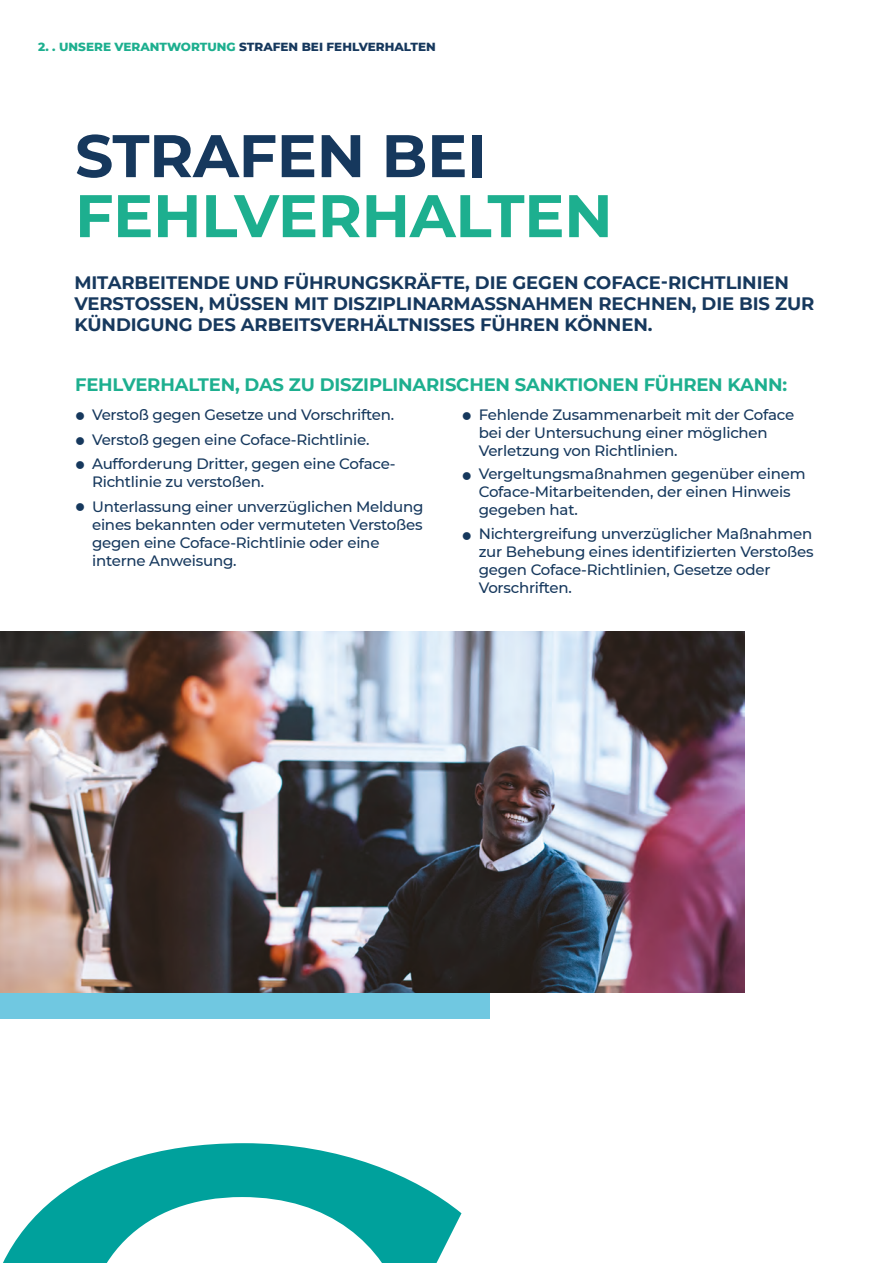
<style>
.page{position:relative;width:893px;height:1263px;background:#fff}
.page>*{position:absolute;margin:0;border:0;box-sizing:border-box;transform-origin:0 0}
.t1{font:700 60px "Montserrat";letter-spacing:-.005em;color:#1daf8f}
.t2{font:700 60px "Montserrat";letter-spacing:-.005em;color:#16385d}
.t3{font:700 18px/21px "Montserrat";letter-spacing:-.005em;color:#16385d}
.t4{font:700 18px "Montserrat";letter-spacing:-.01em;color:#1daf8f}
.TEXTE_COURANT{font:500 15px/18px "Montserrat";letter-spacing:-.015em;color:#16385d}
.TEXTE_COURANT-2{font:800 12px "Montserrat";color:#16385d}
.s1{color:#1daf8f}
</style>
<div class="page">
<img style="left:0;top:631px;width:744px;height:362px">
<div style="left:0;top:993px;width:489px;height:25px;background:#70c8e1"></div>
<svg style="left:3px;top:1143px;width:458px;height:120px;fill:#00a19c"></svg>
<p class="TEXTE_COURANT-2" style="left:38px;top:38px;width:399px"><span class="s1">2. . UNSERE VERANTWORTUNG</span> STRAFEN BEI FEHLVERHALTEN</p>
<p class="t2" style="left:75px;top:113px;width:413px">STRAFEN BEI</p>
<p class="t1" style="left:75px;top:173px;width:539px">FEHLVERHALTEN</p>
<p class="t3" style="left:74px;top:271px;width:741px">MITARBEITENDE UND FÜHRUNGSKRÄFTE, DIE GEGEN COFACE-RICHTLINIEN<br>VERSTOSSEN, MÜSSEN MIT DISZIPLINARMASSNAHMEN RECHNEN, DIE BIS ZUR<br>KÜNDIGUNG DES ARBEITSVERHÄLTNISSES FÜHREN KÖNNEN.</p>
<p class="t4" style="left:75px;top:371px;width:714px">FEHLVERHALTEN, DAS ZU DISZIPLINARISCHEN SANKTIONEN FÜHREN KANN:</p>
<p class="TEXTE_COURANT" style="left:75px;top:405px;width:321px">● Verstoß gegen Gesetze und Vorschriften.</p>
<p class="TEXTE_COURANT" style="left:75px;top:430px;width:296px">● Verstoß gegen eine Coface-Richtlinie.</p>
<p class="TEXTE_COURANT" style="left:92px;top:454px;width:305px;text-indent:-17px">● Aufforderung Dritter, gegen eine Coface-<br>Richtlinie zu verstoßen.</p>
<p class="TEXTE_COURANT" style="left:92px;top:497px;width:333px;text-indent:-17px">● Unterlassung einer unverzüglichen Meldung eines bekannten oder vermuteten Verstoßes gegen eine Coface-Richtlinie oder eine interne Anweisung.</p>
<p class="TEXTE_COURANT" style="left:479px;top:405px;width:317px;text-indent:-17px">● Fehlende Zusammenarbeit mit der Coface bei der Untersuchung einer möglichen<br>Verletzung von Richtlinien.</p>
<p class="TEXTE_COURANT" style="left:479px;top:464px;width:328px;text-indent:-17px">● Vergeltungsmaßnahmen gegenüber einem<br>Coface-Mitarbeitenden, der einen Hinweis gegeben hat.</p>
<p class="TEXTE_COURANT" style="left:479px;top:524px;width:336px;text-indent:-17px">● Nichtergreifung unverzüglicher Maßnahmen zur Behebung eines identifizierten Verstoßes gegen Coface-Richtlinien, Gesetze oder Vorschriften.</p>
</div>
